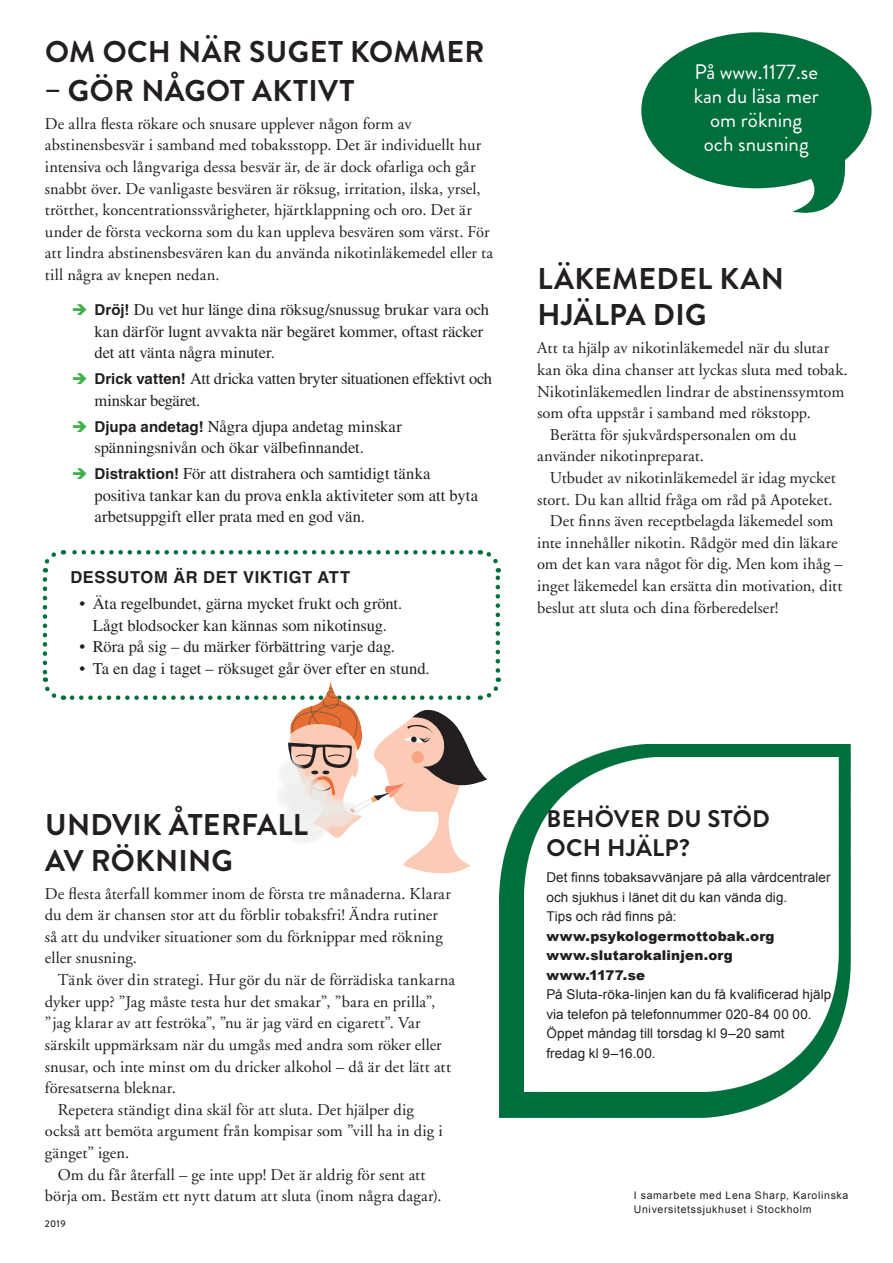
<style>
.page{position:relative;width:893px;height:1263px;background:#fff}
.page>*{position:absolute;margin:0;border:0;box-sizing:border-box;transform-origin:0 0}
.t1{font:700 30px/36px "Brandon Grotesque";letter-spacing:.01em;color:#231f20}
.t2{font:700 24px/28.8px "Brandon Grotesque";letter-spacing:.015em;color:#231f20}
.t3{font:21px/24px "Brandon Grotesque";color:#fff;text-align:center}
.t4{font:16.5px/21.6px "Adobe Garamond";letter-spacing:.005em;color:#231f20}
.t5{font:16.5px/21.6px "Times LT Std";letter-spacing:-.005em;color:#231f20}
.t6{font:700 16.5px "Helvetica LT Std";letter-spacing:.035em;color:#231f20}
.t7{font:13.5px/19.5px "Arial";letter-spacing:.005em;color:#231f20}
.t8{font:900 13.5px/19.5px "Arial";letter-spacing:.015em;color:#231f20}
.t9{font:10.5px/13.5px "Arial";letter-spacing:.065em;color:#231f20}
.t10{font:500 9.75px "Brandon Grotesque";color:#231f20}
.s1{font-family:"Helvetica LT Std";font-weight:700;font-size:15px}
.s2{font-style:inherit}
</style>
<div class="page">
<img style="left:500px;top:745px;width:350px;height:372px">
<img style="left:524px;top:758px;width:314px;height:333px">
<svg style="left:42px;top:579px;width:22px;height:121px"></svg>
<svg style="left:479px;top:550px;width:22px;height:120px"></svg>
<svg style="left:42px;top:550px;width:429px;height:22px"></svg>
<svg style="left:72px;top:677px;width:431px;height:201px"></svg>
<div style="left:641px;top:32px;width:230px;height:156px;background:#006f3c;border-radius:50%"></div>
<svg style="left:792px;top:157px;width:57px;height:56px"></svg>
<h1 class="t1" style="left:45px;top:34px;width:441px">OM OCH NÄR SUGET KOMMER</h1>
<h1 class="t1" style="left:45px;top:73px;width:311px">– GÖR NÅGOT AKTIVT</h1>
<p class="t4" style="left:45px;top:113px;width:450px">De allra flesta rökare och snusare upplever någon form av abstinensbesvär i samband med tobaksstopp. Det är individuellt hur intensiva och långvariga dessa besvär är, de är dock ofarliga och går snabbt över. De vanligaste besvären är röksug, irritation, ilska, yrsel, trötthet, koncentrationssvårigheter, hjärtklappning och oro. Det är under de första veckorna som du kan uppleva besvären som värst. För att lindra abstinensbesvären kan du använda nikotinläkemedel eller ta till några av knepen nedan.</p>
<p class="t5" style="left:94px;top:299px;width:396px"><span class="s1">Dröj!</span> Du vet hur länge dina röksug/snussug brukar vara och kan därför lugnt avvakta när begäret kommer, oftast räcker det att vänta några minuter.</p>
<p class="t5" style="left:94px;top:368px;width:399px"><span class="s1">Drick vatten!</span> Att dricka vatten bryter situationen effektivt och minskar begäret.</p>
<p class="t5" style="left:94px;top:415px;width:309px"><span class="s1">Djupa andetag!</span> Några djupa andetag minskar spänningsnivån och ökar välbefinnandet.</p>
<p class="t5" style="left:94px;top:463px;width:385px"><span class="s1">Distraktion!</span> För att distrahera och samtidigt tänka positiva tankar kan du prova enkla aktiviteter som att byta arbetsuppgift eller prata med en god vän.</p>
<p class="t6" style="left:70px;top:567px;width:281px">DESSUTOM ÄR DET VIKTIGT ATT</p>
<p class="t5" style="left:79px;top:593px;width:324px;text-align:center">• Äta regelbundet, gärna mycket frukt och grönt.<br>Lågt blodsocker kan kännas som nikotinsug.</p>
<p class="t5" style="left:79px;top:636px;width:317px">• Röra på sig – du märker förbättring varje dag.</p>
<p class="t5" style="left:79px;top:657px;width:352px">• Ta en dag i taget – röksuget går över efter en stund.</p>
<p class="t3" style="left:694px;top:60px;width:127px">På www.<span class="s2">1177</span>.se kan du läsa mer om rökning och snusning</p>
<h1 class="t1" style="left:537px;top:261px;width:248px">LÄKEMEDEL KAN<br>HJÄLPA DIG</h1>
<p class="t4" style="left:537px;top:337px;width:294px">Att ta hjälp av nikotinläkemedel när du slutar</p>
<p class="t4" style="left:537px;top:359px;width:312px">kan öka dina chanser att lyckas sluta med tobak.</p>
<p class="t4" style="left:537px;top:380px;width:309px">Nikotinläkemedlen lindrar de abstinenssymtom</p>
<p class="t4" style="left:537px;top:402px;width:275px">som ofta uppstår i samband med rökstopp.</p>
<p class="t4" style="left:550px;top:424px;width:248px">Berätta för sjukvårdspersonalen om du</p>
<p class="t4" style="left:537px;top:445px;width:168px">använder nikotinpreparat.</p>
<p class="t4" style="left:550px;top:467px;width:287px">Utbudet av nikotinläkemedel är idag mycket</p>
<p class="t4" style="left:537px;top:488px;width:297px">stort. Du kan alltid fråga om råd på Apoteket.</p>
<p class="t4" style="left:550px;top:510px;width:285px">Det finns även receptbelagda läkemedel som</p>
<p class="t4" style="left:537px;top:532px;width:302px">inte innehåller nikotin. Rådgör med din läkare</p>
<p class="t4" style="left:537px;top:553px;width:307px">om det kan vara något för dig. Men kom ihåg –</p>
<p class="t4" style="left:537px;top:575px;width:307px">inget läkemedel kan ersätta din motivation, ditt</p>
<p class="t4" style="left:537px;top:596px;width:243px">beslut att sluta och dina förberedelser!</p>
<h1 class="t1" style="left:45px;top:807px;width:264px">UNDVIK ÅTERFALL<br>AV RÖKNING</h1>
<p class="t4" style="left:45px;top:882px;width:407px">De flesta återfall kommer inom de första tre månaderna. Klarar du dem är chansen stor att du förblir tobaksfri! Ändra rutiner så att du undviker situationer som du förknippar med rökning eller snusning.</p>
<p class="t4" style="left:58px;top:969px;width:399px">Tänk över din strategi. Hur gör du när de förrädiska tankarna</p>
<p class="t4" style="left:45px;top:990px;width:392px">dyker upp? ”Jag måste testa hur det smakar”, ”bara en prilla”,</p>
<p class="t4" style="left:45px;top:1012px;width:377px">”jag klarar av att feströka”, ”nu är jag värd en cigarett”. Var</p>
<p class="t4" style="left:45px;top:1034px;width:398px">särskilt uppmärksam när du umgås med andra som röker eller</p>
<p class="t4" style="left:45px;top:1055px;width:408px">snusar, och inte minst om du dricker alkohol – då är det lätt att</p>
<p class="t4" style="left:45px;top:1077px;width:133px">föresatserna bleknar.</p>
<p class="t4" style="left:58px;top:1098px;width:358px">Repetera ständigt dina skäl för att sluta. Det hjälper dig</p>
<p class="t4" style="left:45px;top:1120px;width:399px">också att bemöta argument från kompisar som ”vill ha in dig i</p>
<p class="t4" style="left:45px;top:1142px;width:86px">gänget” igen.</p>
<p class="t4" style="left:58px;top:1163px;width:369px">Om du får återfall – ge inte upp! Det är aldrig för sent att</p>
<p class="t4" style="left:45px;top:1185px;width:398px">börja om. Bestäm ett nytt datum att sluta (inom några dagar).</p>
<p class="t10" style="left:45px;top:1217px;width:22px">2019</p>
<h2 class="t2" style="left:546px;top:805px;width:225px">BEHÖVER DU STÖD<br>OCH HJÄLP?</h2>
<p class="t7" style="left:546px;top:868px;width:286px">Det finns tobaksavvänjare på alla vårdcentraler och sjukhus i länet dit du kan vända dig.<br>Tips och råd finns på:</p>
<p class="t8" style="left:546px;top:925px;width:230px">www.psykologermottobak.org www.slutarokalinjen.org www.1177.se</p>
<p class="t7" style="left:546px;top:985px;width:286px">På Sluta-röka-linjen kan du få kvalificerad hjälp via telefon på telefonnummer <span class="s2">020</span>-<span class="s2">84 00 00</span>.<br>Öppet måndag till torsdag kl <span class="s2">9</span>–<span class="s2">20</span> samt<br>fredag kl <span class="s2">9</span>–<span class="s2">16</span>.<span class="s2">00</span>.</p>
<p class="t9" style="left:634px;top:1189px;width:216px">I samarbete med Lena Sharp, Karolinska<br>Universitetssjukhuset i Stockholm</p>
</div>
